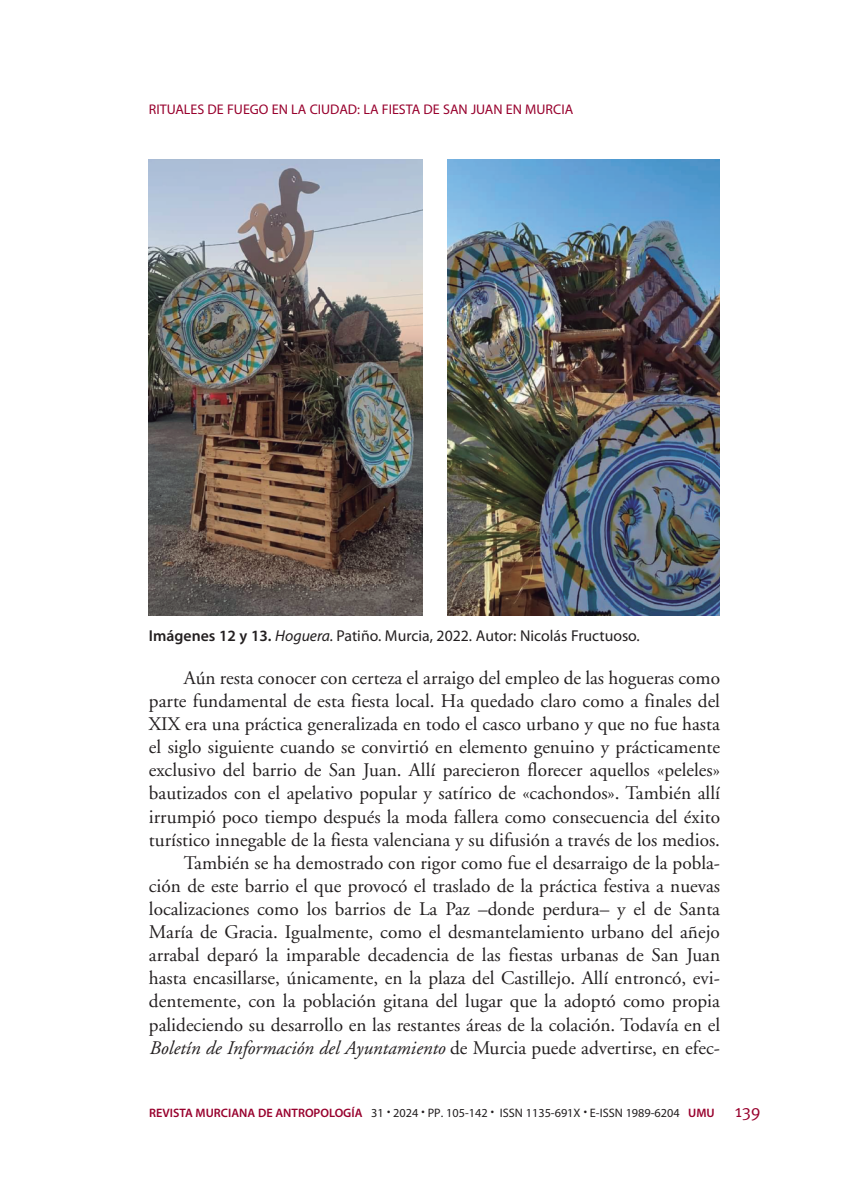
<style>
.page{position:relative;width:844px;height:1191px;background:#fff}
.page>*{position:absolute;margin:0;border:0;box-sizing:border-box;transform-origin:0 0}
.t1{font:19.25px/23.1px "Adobe Garamond";color:#231f20;text-align:right}
.t2{font:15.75px "Myriad Pro";color:#231f20}
.t3{font:14px "Myriad Pro";color:#98012d}
.t4{font:12.25px "Myriad Pro";color:#231f20}
.s1{font-weight:600}
.s2{font-style:italic}
.s3{font-weight:600;color:#98012d}
.s4{font-family:"Meta Plus Normal";font-size:17.5px;color:#98012d}
</style>
<div class="page">
<img style="left:149px;top:159px;width:273px;height:457px">
<img style="left:448px;top:159px;width:271px;height:457px">
<p class="t3" style="left:149px;top:104px;width:425px">RITUALES DE FUEGO EN LA CIUDAD: LA FIESTA DE SAN JUAN EN MURCIA</p>
<p class="t2" style="left:149px;top:630px;width:492px"><span class="s1">Imágenes 12 y 13.</span> <span class="s2">Hoguera.</span> Patiño. Murcia, 2022. Autor: Nicolás Fructuoso.</p>
<p class="t1" style="left:149px;top:668px;width:572px">Aún resta conocer con certeza el arraigo del empleo de las hogueras como parte fundamental de esta fiesta local. Ha quedado claro como a finales del XIX era una práctica generalizada en todo el casco urbano y que no fue hasta el siglo siguiente cuando se convirtió en elemento genuino y prácticamente exclusivo del barrio de San Juan. Allí parecieron florecer aquellos «peleles» bautizados con el apelativo popular y satírico de «cachondos». También allí irrumpió poco tiempo después la moda fallera como consecuencia del éxito turístico innegable de la fiesta valenciana y su difusión a través de los medios.<br>También se ha demostrado con rigor como fue el desarraigo de la pobla&shy;ción de este barrio el que provocó el traslado de la práctica festiva a nuevas localizaciones como los barrios de La Paz –donde perdura– y el de Santa María de Gracia. Igualmente, como el desmantelamiento urbano del añejo arrabal deparó la imparable decadencia de las fiestas urbanas de San Juan hasta encasillarse, únicamente, en la plaza del Castillejo. Allí entroncó, evi&shy;dentemente, con la población gitana del lugar que la adoptó como propia palideciendo su desarrollo en las restantes áreas de la colación. Todavía en el <span class="s2">Boletín de Información del Ayuntamiento</span> de Murcia puede advertirse, en efec-</p>
<p class="t4" style="left:149px;top:1107px;width:613px"><span class="s3">REVISTA MURCIANA DE ANTROPOLOGÍA</span> 31 <sup>.</sup> 2024 <sup>.</sup> PP. 105-142 <sup>.</sup> ISSN 1135-691X <sup>.</sup> E-ISSN 1989-6204 <span class="s3">UMU</span> <span class="s4">139</span></p>
</div>
